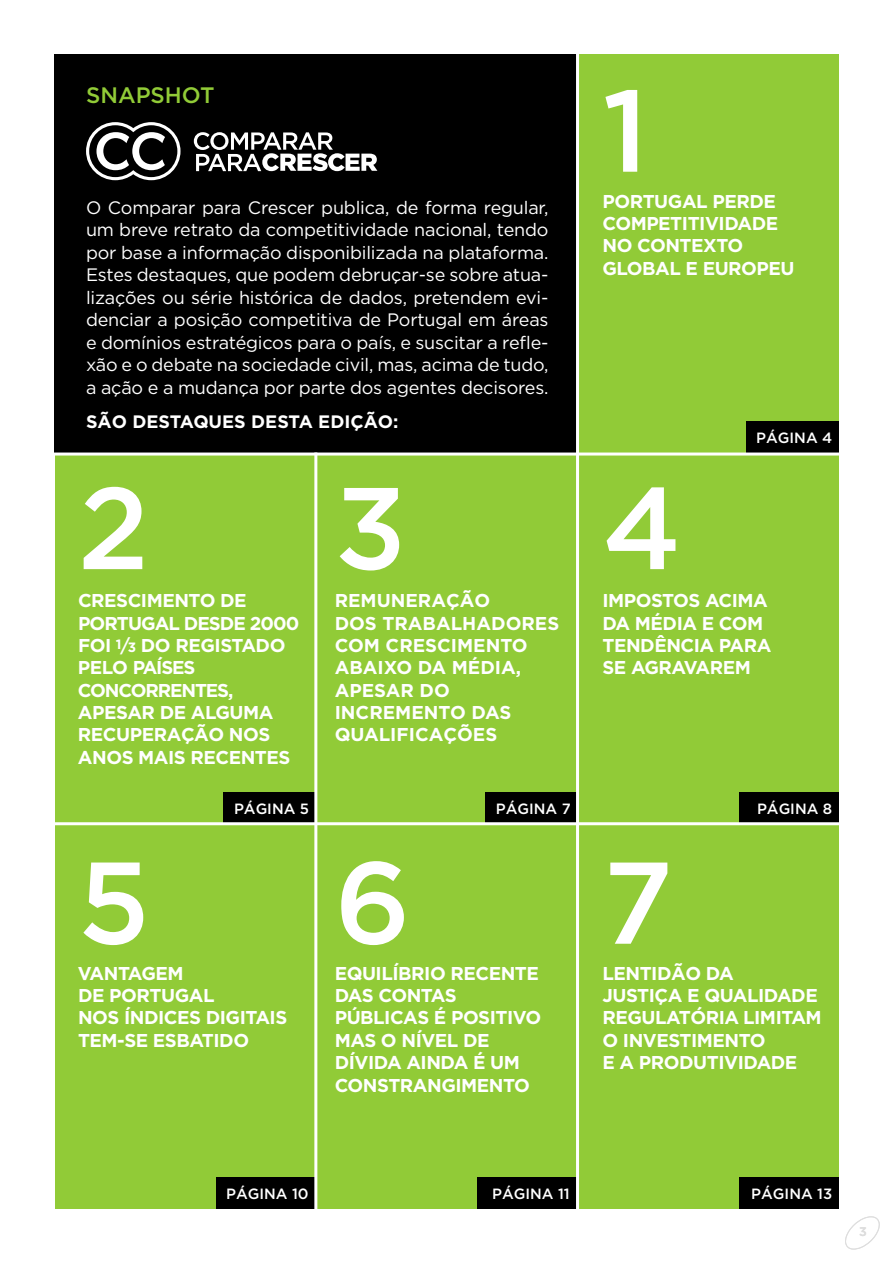
<style>
.page{position:relative;width:893px;height:1263px;background:#fff}
.page>*{position:absolute;margin:0;border:0;box-sizing:border-box;transform-origin:0 0}
.t1{font:500 115.95px "Gotham";color:#fff}
.t2{font:500 22.35px "Gotham";color:#91cb37}
.t3{font:700 18.6px/22.4px "Gotham";letter-spacing:-.025em;color:#fff}
.t4{font:700 18.6px/22.4px "Gotham";color:#fff}
.t5{font:18px/22.5px "Gotham";letter-spacing:-.01em;color:#fff;text-align:justify}
.t6{font:700 18px "Gotham";color:#fff}
.t7{font:500 14.85px "Gotham";color:#fff}
.t8{font:500 12.45px "Gotham";color:#ddd}
.s1{font-weight:500}
.s2{font-size:13.5px}
</style>
<div class="page">
<svg style="left:845px;top:1216px;width:35px;height:34px"></svg>
<div style="left:56px;top:54px;width:783px;height:1155px;background:#91cb37"></div>
<div style="left:54px;top:54px;width:523px;height:398px;background:#000"></div>
<svg style="left:194px;top:132px;width:183px;height:39px"></svg>
<svg style="left:86px;top:122px;width:95px;height:58px"></svg>
<div style="left:747px;top:421px;width:92px;height:32px;background:#000"></div>
<div style="left:740px;top:792px;width:99px;height:32px;background:#000"></div>
<div style="left:740px;top:1177px;width:99px;height:31px;background:#000"></div>
<div style="left:485px;top:792px;width:92px;height:32px;background:#000"></div>
<div style="left:477px;top:1177px;width:99px;height:32px;background:#000"></div>
<div style="left:224px;top:792px;width:92px;height:32px;background:#000"></div>
<div style="left:216px;top:1177px;width:99px;height:32px;background:#000"></div>
<hr style="left:576px;top:47px;width:3px;height:1163px;background:#fff">
<hr style="left:314px;top:452px;width:3px;height:759px;background:#fff">
<hr style="left:54px;top:822px;width:785px;height:3px;background:#fff">
<hr style="left:54px;top:452px;width:785px;height:3px;background:#fff">
<p class="t2" style="left:86px;top:83px;width:130px">SNAPSHOT</p>
<p class="t5" style="left:86px;top:196px;width:464px">O Comparar para Crescer publica, de forma regular, um breve retrato da competitividade nacional, tendo por base a informação disponibilizada na plataforma.<br>Estes destaques, que podem debruçar-se sobre atua&shy;lizações ou série histórica de dados, pretendem evi&shy;denciar a posição competitiva de Portugal em áreas e domínios estratégicos para o país, e suscitar a refle&shy;xão e o debate na sociedade civil, mas, acima de tudo, a ação e a mudança por parte dos agentes decisores.</p>
<p class="t6" style="left:86px;top:411px;width:314px">SÃO DESTAQUES DESTA EDIÇÃO:</p>
<h1 class="t1" style="left:78px;top:462px;width:73px">2</h1>
<p class="t3" style="left:78px;top:589px;width:223px">CRESCIMENTO DE<br>PORTUGAL DESDE 2000<br>FOI <sup>1</sup><span class="s1">/</span><span class="s2">3</span> DO REGISTADO<br>PELO PAÍSES<br>CONCORRENTES,<br>APESAR DE ALGUMA<br>RECUPERAÇÃO NOS<br>ANOS MAIS RECENTES</p>
<h1 class="t1" style="left:78px;top:837px;width:74px">5</h1>
<p class="t7" style="left:234px;top:800px;width:77px">PÁGINA 5</p>
<p class="t3" style="left:78px;top:961px;width:211px">VANTAGEM<br>DE PORTUGAL<br>NOS ÍNDICES DIGITAIS<br>TEM-SE ESBATIDO</p>
<h1 class="t1" style="left:335px;top:462px;width:73px">3</h1>
<p class="t4" style="left:335px;top:589px;width:226px">REMUNERAÇÃO<br>DOS TRABALHADORES<br>COM CRESCIMENTO<br>ABAIXO DA MÉDIA,<br>APESAR DO<br>INCREMENTO DAS<br>QUALIFICAÇÕES</p>
<h1 class="t1" style="left:335px;top:837px;width:78px">6</h1>
<p class="t7" style="left:496px;top:800px;width:76px">PÁGINA 7</p>
<p class="t3" style="left:335px;top:961px;width:208px">EQUILÍBRIO RECENTE<br>DAS CONTAS<br>PÚBLICAS É POSITIVO<br>MAS O NÍVEL DE<br>DÍVIDA AINDA É UM<br>CONSTRANGIMENTO</p>
<h1 class="t1" style="left:602px;top:65px;width:47px">1</h1>
<p class="t3" style="left:602px;top:189px;width:194px">PORTUGAL PERDE<br>COMPETITIVIDADE<br>NO CONTEXTO<br>GLOBAL E EUROPEU</p>
<h1 class="t1" style="left:602px;top:462px;width:80px">4</h1>
<p class="t7" style="left:756px;top:429px;width:78px">PÁGINA 4</p>
<p class="t3" style="left:602px;top:589px;width:171px">IMPOSTOS ACIMA<br>DA MÉDIA E COM<br>TENDÊNCIA PARA<br>SE AGRAVAREM</p>
<p class="t7" style="left:757px;top:800px;width:77px">PÁGINA 8</p>
<h1 class="t1" style="left:602px;top:837px;width:72px">7</h1>
<p class="t3" style="left:602px;top:961px;width:221px">LENTIDÃO DA<br>JUSTIÇA E QUALIDADE<br>REGULATÓRIA LIMITAM<br>O INVESTIMENTO<br>E A PRODUTIVIDADE</p>
<p class="t7" style="left:226px;top:1185px;width:84px">PÁGINA 10</p>
<p class="t7" style="left:492px;top:1185px;width:79px">PÁGINA 11</p>
<p class="t7" style="left:751px;top:1185px;width:82px">PÁGINA 13</p>
<p class="t8" style="left:859px;top:1225px;width:9px">3</p>
</div>
